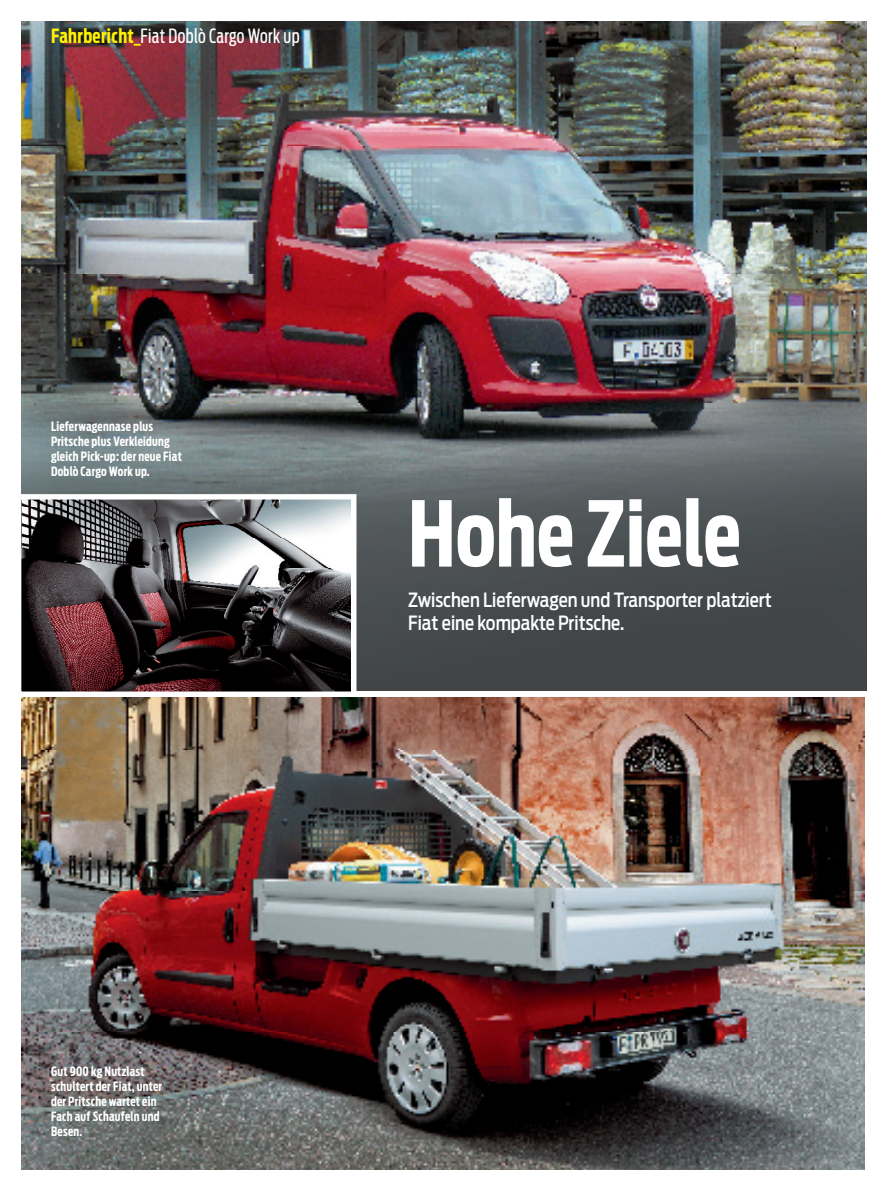
<style>
.page{position:relative;width:893px;height:1191px;background:#fff}
.page>*{position:absolute;margin:0;border:0;box-sizing:border-box;transform-origin:0 0}
.t1{font:700 89.7px "Antenna Extra Cond";letter-spacing:.005em;color:#fff}
.t2{font:500 19.5px/23.2px "Antenna Cond";color:#fff;scale:.95 1}
.t3{font:19.5px "Antenna Extra Cond";letter-spacing:.02em;color:#fff}
.t4{font:700 12.75px/15px "Antenna Extra Cond";letter-spacing:.02em;color:#fff}
.s1{font-weight:700;color:#fff101}
</style>
<div class="page">
<img style="left:21px;top:21px;width:845px;height:669px">
<img style="left:21px;top:697px;width:844px;height:472px">
<img style="left:22px;top:500px;width:328px;height:191px">
<div style="left:16px;top:494px;width:340px;height:203px;border:5px solid #fff"></div>
<h2 class="t3" style="left:51px;top:24px;width:250px"><span class="s1">Fahrbericht_</span>Fiat Doblò Cargo Work up</h2>
<p class="t4" style="left:51px;top:419px;width:132px">Lieferwagennase plus<br>Pritsche plus Verkleidung gleich Pick-up: der neue Fiat<br>Doblò Cargo Work up.</p>
<h1 class="t1" style="left:408px;top:480px;width:334px">Hohe Ziele</h1>
<h2 class="t2" style="left:408px;top:588px;width:384px">Zwischen Lieferwagen und Transporter platziert<br>Fiat eine kompakte Pritsche.</h2>
<p class="t4" style="left:51px;top:1064px;width:113px">Gut 900 kg Nutzlast schultert der Fiat, unter der Pritsche wartet ein<br>Fach auf Schaufeln und<br>Besen.</p>
</div>
